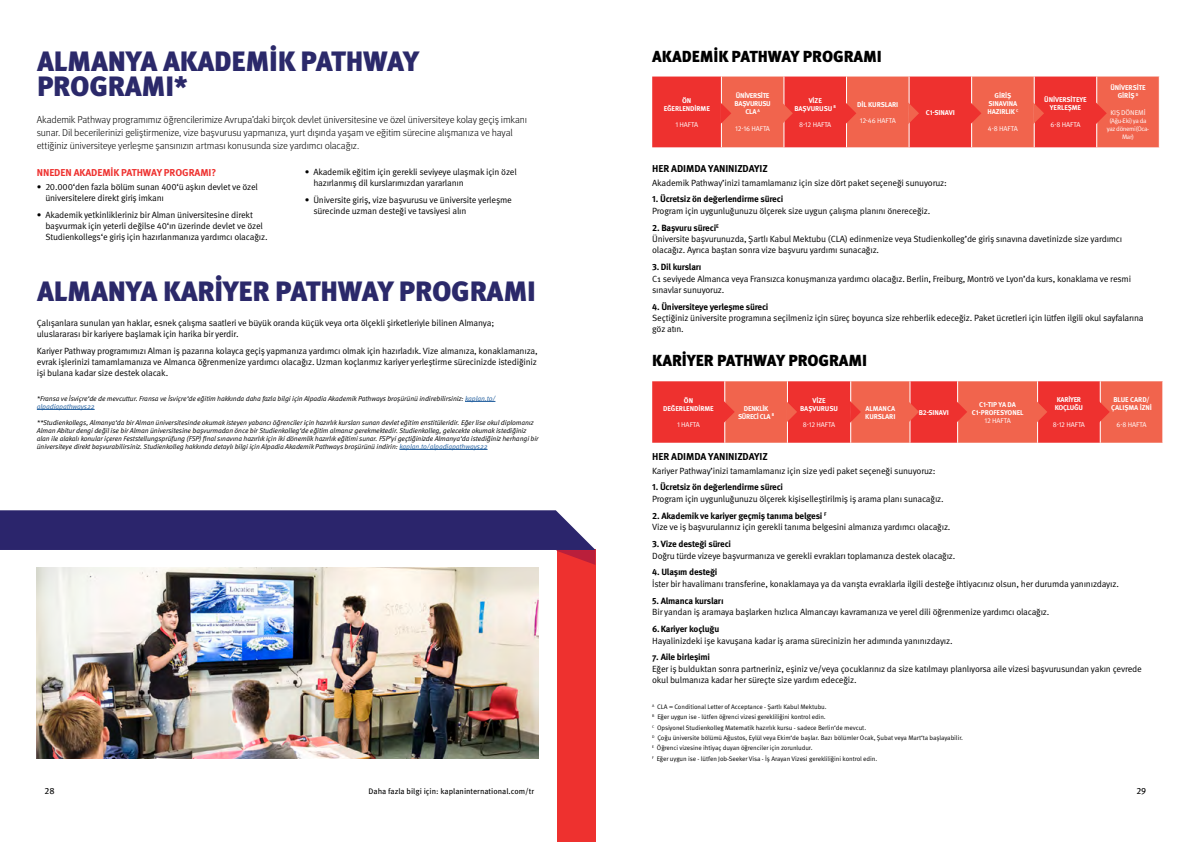
<style>
.page{position:relative;width:1191px;height:842px;background:#fff}
.page>*{position:absolute;margin:0;border:0;box-sizing:border-box;transform-origin:0 0}
.t1{font:900 28px/25px "Meta Pro";letter-spacing:-.01em;color:#2b296a}
.t2{font:900 16px "Meta Pro";letter-spacing:-.005em;color:#000}
.t3{font:300 10px/13px "Meta Pro";letter-spacing:-.02em;color:#000}
.t4{font:700 10px "Meta Pro";letter-spacing:-.01em;color:#000}
.t5{font:700 10px "Meta Pro";letter-spacing:-.01em;color:#ee312f}
.t6{font:9px/11px "Meta Pro Norm";letter-spacing:-.02em;color:#000}
.t7{font:700 9px "Meta Pro";letter-spacing:-.025em;color:#000}
.t8{font:9px "Meta Pro";color:#000}
.t9{font:8px "Meta Pro";letter-spacing:-.005em;color:#000}
.t10{font:7px/8px "Meta Pro Norm Ita";letter-spacing:-.015em;color:#000}
.t11{font:700 7px/8px "Meta Pro";letter-spacing:-.01em;color:#fff;text-align:center}
.t12{font:7px "Meta Pro Norm";letter-spacing:-.01em;color:#fff}
.t13{font:700 7px/8px "Meta Pro";letter-spacing:-.04em;color:#fff;text-align:center}
.t14{font:6.5px/10.3px "Meta Pro Norm";letter-spacing:-.01em;color:#000}
.t15{font:6.5px/8px "Meta Pro Norm";letter-spacing:-.05em;color:#fff;text-align:center}
.s1{color:#215e9e}
</style>
<div class="page">
<div style="left:556px;top:549px;width:39px;height:293px;background:#ee312f"></div>
<svg style="left:0;top:510px;width:595px;height:55px"></svg>
<svg style="left:652px;top:77px;width:507px;height:70px;background:#ef4c3f"></svg>
<hr style="left:465px;top:401px;width:30px;height:1px;background:#215e9e">
<hr style="left:37px;top:409px;width:58px;height:1px;background:#215e9e">
<hr style="left:399px;top:449px;width:88px;height:1px;background:#215e9e">
<img style="left:37px;top:567px;width:502px;height:191px">
<svg style="left:652px;top:381px;width:510px;height:62px;background:#ef4e42"></svg>
<h1 class="t1" style="left:37px;top:47px;width:383px">ALMANYA AKADEMİK PATHWAY<br>PROGRAMI*</h1>
<p class="t3" style="left:37px;top:112px;width:491px">Akademik Pathway programımız öğrencilerimize Avrupa’daki birçok devlet üniversitesine ve özel üniversiteye kolay geçiş imkanı sunar. Dil becerilerinizi geliştirmenize, vize başvurusu yapmanıza, yurt dışında yaşam ve eğitim sürecine alışmanıza ve hayal ettiğiniz üniversiteye yerleşme şansınızın artması konusunda size yardımcı olacağız.</p>
<p class="t5" style="left:37px;top:165px;width:181px">NNEDEN AKADEMİK PATHWAY PROGRAMI?</p>
<p class="t6" style="left:45px;top:181px;width:214px;text-indent:-9px">• 20.000‘den fazla bölüm sunan 400‘ü aşkın devlet ve özel üniversitelere direkt giriş imkanı</p>
<p class="t6" style="left:45px;top:209px;width:224px;text-indent:-9px">• Akademik yetkinlikleriniz bir Alman üniversitesine direkt başvurmak için yeterli değilse 40‘ın üzerinde devlet ve özel<br>Studienkollegs‘e giriş için hazırlanmanıza yardımcı olacağız.</p>
<p class="t6" style="left:313px;top:166px;width:205px;text-indent:-9px">• Akademik eğitim için gerekli seviyeye ulaşmak için özel hazırlanmış dil kurslarımızdan yararlanın</p>
<p class="t6" style="left:313px;top:194px;width:200px;text-indent:-9px">• Üniversite giriş, vize başvurusu ve üniversite yerleşme sürecinde uzman desteği ve tavsiyesi alın</p>
<h1 class="t1" style="left:37px;top:277px;width:500px">ALMANYA KARİYER PATHWAY PROGRAMI</h1>
<p class="t6" style="left:37px;top:317px;width:459px">Çalışanlara sunulan yan haklar, esnek çalışma saatleri ve büyük oranda küçük veya orta ölçekli şirketleriyle bilinen Almanya; uluslararası bir kariyere başlamak için harika bir yerdir.</p>
<p class="t6" style="left:37px;top:345px;width:502px;text-align:justify">Kariyer Pathway programımızı Alman iş pazarına kolayca geçiş yapmanıza yardımcı olmak için hazırladık. Vize almanıza, konaklamanıza, evrak işlerinizi tamamlamanıza ve Almanca öğrenmenize yardımcı olacağız. Uzman koçlarımız kariyer yerleştirme sürecinizde istediğiniz işi bulana kadar size destek olacak.</p>
<p class="t10" style="left:37px;top:394px;width:460px">*Fransa ve İsviçre‘de de mevcuttur. Fransa ve İsviçre‘de eğitim hakkında daha fazla bilgi için Alpadia Akademik Pathways broşürünü indirebilirsiniz: <span class="s1">kaplan.to/ alpadiapathways22</span></p>
<p class="t10" style="left:37px;top:418px;width:503px">**Studienkollegs, Almanya‘da bir Alman üniversitesinde okumak isteyen yabancı öğrenciler için hazırlık kursları sunan devlet eğitim enstitüleridir. Eğer lise okul diplomanız Alman Abitur dengi değil ise bir Alman üniversitesine başvurmadan önce bir Studienkolleg‘de eğitim almanız gerekmektedir. Studienkolleg, gelecekte okumak istediğiniz alan ile alakalı konular içeren Feststellungsprüfung (FSP) final sınavına hazırlık için iki dönemlik hazırlık eğitimi sunar. FSP‘yi geçtiğinizde Almanya‘da istediğiniz herhangi bir üniversiteye direkt başvurabilirsiniz. Studienkolleg hakkında detaylı bilgi için Alpadia Akademik Pathways broşürünü indirin: <span class="s1">kaplan.to/alpadiapathways22</span></p>
<h2 class="t2" style="left:652px;top:43px;width:231px">AKADEMİK PATHWAY PROGRAMI</h2>
<p class="t11" style="left:664px;top:96px;width:48px">ÖN<br>EĞERLENDİRME</p>
<p class="t12" style="left:675px;top:119px;width:24px">1 HAFTA</p>
<p class="t13" style="left:734px;top:91px;width:38px">ÜNİVERSİTE<br>BAŞVURUSU<br>CLA <sup>A</sup></p>
<p class="t12" style="left:735px;top:123px;width:36px">12-16 HAFTA</p>
<p class="t11" style="left:794px;top:96px;width:43px">VİZE<br>BAŞVURUSU <sup>B</sup></p>
<p class="t12" style="left:799px;top:119px;width:34px">8-12 HAFTA</p>
<p class="t11" style="left:857px;top:100px;width:43px">DİL KURSLARI</p>
<p class="t12" style="left:859px;top:115px;width:38px">12-46 HAFTA</p>
<p class="t11" style="left:926px;top:108px;width:30px">C1-SINAVI</p>
<p class="t11" style="left:987px;top:91px;width:33px">GİRİŞ<br>SINAVINA<br>HAZIRLIK <sup>C</sup></p>
<p class="t12" style="left:988px;top:123px;width:31px">4-8 HAFTA</p>
<p class="t11" style="left:1044px;top:95px;width:44px">ÜNİVERSİTEYE<br>YERLEŞME</p>
<p class="t12" style="left:1050px;top:119px;width:31px">6-8 HAFTA</p>
<p class="t11" style="left:1110px;top:83px;width:37px">ÜNİVERSİTE<br>GİRİŞ <sup>D</sup></p>
<p class="t12" style="left:1110px;top:107px;width:37px">KIŞ DÖNEMİ</p>
<p class="t15" style="left:1106px;top:116px;width:44px">(Ağu-Eki) ya da yaz dönemi(Oca-<br>Mar)</p>
<p class="t4" style="left:652px;top:161px;width:117px">HER ADIMDA YANINIZDAYIZ</p>
<p class="t6" style="left:652px;top:177px;width:296px">Akademik Pathway’inizi tamamlamanız için size dört paket seçeneği sunuyoruz:</p>
<p class="t7" style="left:652px;top:192px;width:132px">1. Ücretsiz ön değerlendirme süreci</p>
<p class="t6" style="left:652px;top:205px;width:279px">Program için uygunluğunuzu ölçerek size uygun çalışma planını önereceğiz.</p>
<p class="t7" style="left:652px;top:221px;width:68px">2. Başvuru süreci<sup>E</sup></p>
<p class="t6" style="left:652px;top:233px;width:471px">Üniversite başvurunuzda, Şartlı Kabul Mektubu (CLA) edinmenize veya Studienkolleg’de giriş sınavına davetinizde size yardımcı olacağız. Ayrıca baştan sonra vize başvuru yardımı sunacağız.</p>
<p class="t7" style="left:652px;top:260px;width:51px">3. Dil kursları</p>
<p class="t6" style="left:652px;top:273px;width:480px">C1 seviyede Almanca veya Fransızca konuşmanıza yardımcı olacağız. Berlin, Freiburg, Montrö ve Lyon’da kurs, konaklama ve resmi sınavlar sunuyoruz.</p>
<p class="t7" style="left:652px;top:299px;width:118px">4. Üniversiteye yerleşme süreci</p>
<p class="t6" style="left:652px;top:312px;width:493px">Seçtiğiniz üniversite programına seçilmeniz için süreç boyunca size rehberlik edeceğiz. Paket ücretleri için lütfen ilgili okul sayfalarına göz atın.</p>
<h2 class="t2" style="left:652px;top:348px;width:216px">KARİYER PATHWAY PROGRAMI</h2>
<p class="t11" style="left:663px;top:396px;width:52px">ÖN<br>DEĞERLENDİRME</p>
<p class="t12" style="left:677px;top:419px;width:24px">1 HAFTA</p>
<p class="t13" style="left:738px;top:404px;width:38px">DENKLİK<br>SÜRECİ CLA <sup>B</sup></p>
<p class="t11" style="left:800px;top:396px;width:39px">VİZE<br>BAŞVURUSU</p>
<p class="t12" style="left:803px;top:419px;width:34px">8-12 HAFTA</p>
<p class="t11" style="left:865px;top:404px;width:32px;text-align:left">ALMANCA<br>KURSLARI</p>
<p class="t11" style="left:918px;top:408px;width:32px">B2-SINAVI</p>
<p class="t11" style="left:971px;top:400px;width:53px">C1-TIP YA DA<br>C1-PROFESYONEL</p>
<p class="t12" style="left:984px;top:415px;width:28px">12 HAFTA</p>
<p class="t13" style="left:1055px;top:395px;width:29px;text-align:left">KARİYER<br>KOÇLUĞU</p>
<p class="t12" style="left:1052px;top:419px;width:34px">8-12 HAFTA</p>
<p class="t11" style="left:1111px;top:395px;width:42px">BLUE CARD/<br>ÇALIŞMA İZNİ</p>
<p class="t12" style="left:1116px;top:419px;width:31px">6-8 HAFTA</p>
<p class="t4" style="left:652px;top:448px;width:117px">HER ADIMDA YANINIZDAYIZ</p>
<p class="t6" style="left:652px;top:464px;width:285px">Kariyer Pathway’inizi tamamlamanız için size yedi paket seçeneği sunuyoruz:</p>
<p class="t7" style="left:652px;top:480px;width:132px">1. Ücretsiz ön değerlendirme süreci</p>
<p class="t6" style="left:652px;top:493px;width:293px">Program için uygunluğunuzu ölçerek kişiselleştirilmiş iş arama planı sunacağız.</p>
<p class="t7" style="left:652px;top:508px;width:176px">2. Akademik ve kariyer geçmiş tanıma belgesi <sup>F</sup></p>
<p class="t6" style="left:652px;top:521px;width:300px">Vize ve iş başvurularınız için gerekli tanıma belgesini almanıza yardımcı olacağız.</p>
<p class="t7" style="left:652px;top:537px;width:80px">3. Vize desteği süreci</p>
<p class="t6" style="left:652px;top:549px;width:305px">Doğru türde vizeye başvurmanıza ve gerekli evrakları toplamanıza destek olacağız.</p>
<p class="t7" style="left:652px;top:565px;width:67px">4. Ulaşım desteği</p>
<p class="t6" style="left:652px;top:578px;width:468px">İster bir havalimanı transferine, konaklamaya ya da varışta evraklarla ilgili desteğe ihtiyacınız olsun, her durumda yanınızdayız.</p>
<p class="t7" style="left:652px;top:593px;width:73px">5. Almanca kursları</p>
<p class="t6" style="left:652px;top:606px;width:399px">Bir yandan iş aramaya başlarken hızlıca Almancayı kavramanıza ve yerel dili öğrenmenize yardımcı olacağız.</p>
<p class="t7" style="left:652px;top:622px;width:69px">6.Kariyer koçluğu</p>
<p class="t6" style="left:652px;top:634px;width:302px">Hayalinizdeki işe kavuşana kadar iş arama sürecinizin her adımında yanınızdayız.</p>
<p class="t7" style="left:652px;top:650px;width:59px">7. Aile birleşimi</p>
<p class="t6" style="left:652px;top:663px;width:491px">Eğer iş bulduktan sonra partneriniz, eşiniz ve/veya çocuklarınız da size katılmayı planlıyorsa aile vizesi başvurusundan yakın çevrede okul bulmanıza kadar her süreçte size yardım edeceğiz.</p>
<p class="t14" style="left:652px;top:701px;width:312px"><sup>A</sup> CLA = Conditional Letter of Acceptance - Şartlı Kabul Mektubu.<br><sup>B</sup> Eğer uygun ise - lütfen öğrenci vizesi gerekliliğini kontrol edin.<br><sup>C</sup> Opsiyonel Studienkolleg Matematik hazırlık kursu - sadece Berlin‘de mevcut.<br><sup>D</sup> Çoğu üniversite bölümü Ağustos, Eylül veya Ekim‘de başlar. Bazı bölümler Ocak, Şubat veya Mart‘ta başlayabilir.<br><sup>E</sup> Öğrenci vizesine ihtiyaç duyan öğrenciler için zorunludur.<br><sup>F</sup> Eğer uygun ise - lütfen Job-Seeker Visa - İş Arayan Vizesi gerekliliğini kontrol edin.</p>
<p class="t8" style="left:45px;top:784px;width:12px">28</p>
<p class="t9" style="left:369px;top:785px;width:167px">Daha fazla bilgi için: kaplaninternational.com/tr</p>
<p class="t8" style="left:1136px;top:784px;width:11px">29</p>
</div>
